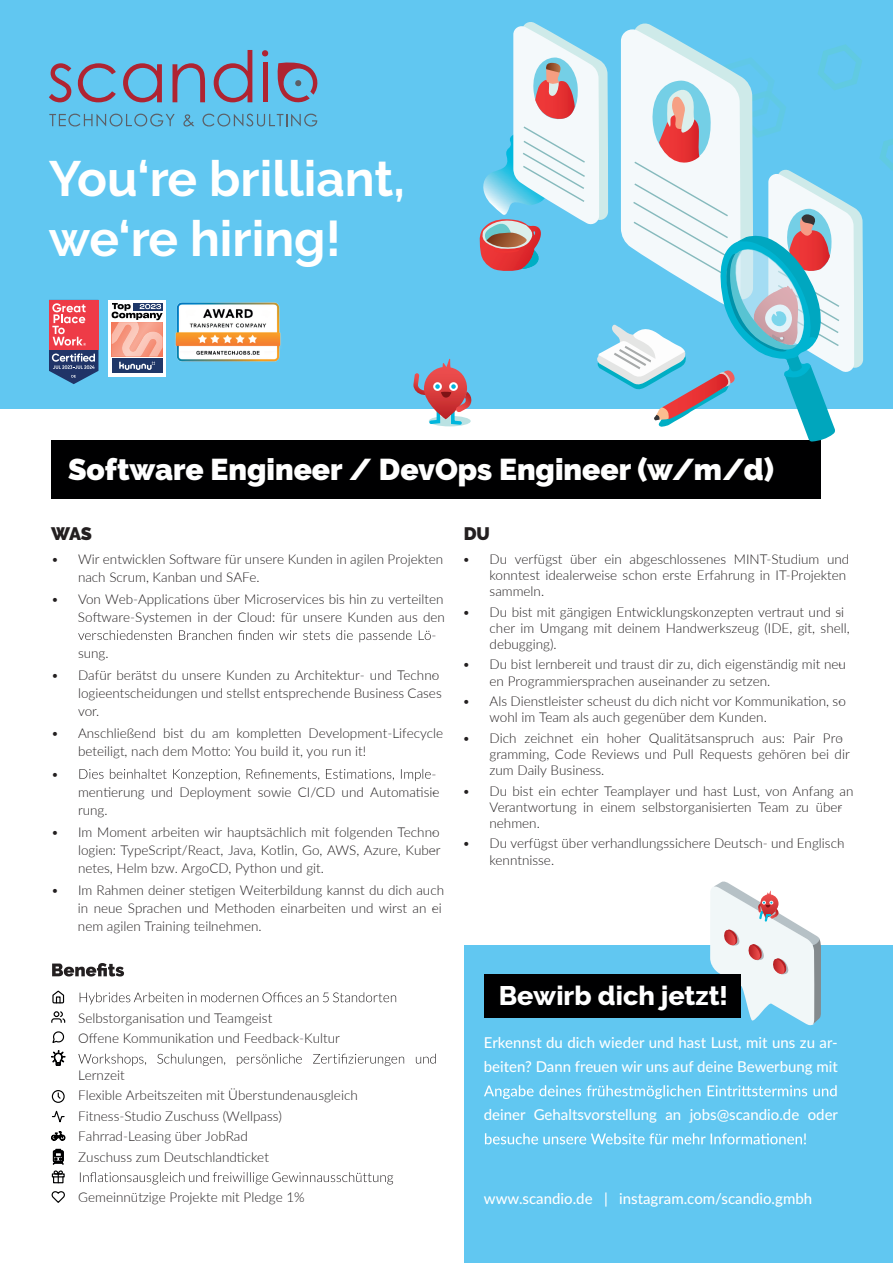
<style>
.page{position:relative;width:893px;height:1263px;background:#fff}
.page>*{position:absolute;margin:0;border:0;box-sizing:border-box;transform-origin:0 0}
.t1{font:700 49.5px/59.4px "Raleway";color:#fff}
.t2{font:900 30px "Raleway";color:#fff}
.t3{font:800 27px "Raleway";color:#fff}
.t4{font:900 18px "Raleway";color:#231f20}
.t5{font:500 15px/24px "Lato";color:#fff}
.t6{font:300 13.5px/16.2px "Lato";color:#231f20}
</style>
<div class="page">
<div style="left:0;top:0;width:893px;height:408px;background:#61c7f1"></div>
<svg style="left:49px;top:63px;width:22px;height:39px"></svg>
<svg style="left:78px;top:63px;width:38px;height:39px"></svg>
<svg style="left:123px;top:63px;width:39px;height:39px"></svg>
<svg style="left:173px;top:63px;width:32px;height:39px"></svg>
<svg style="left:214px;top:50px;width:38px;height:52px"></svg>
<hr style="left:263px;top:62px;width:4px;height:40px;background:#af2432">
<svg style="left:262px;top:50px;width:6px;height:7px"></svg>
<svg style="left:277px;top:62px;width:40px;height:41px"></svg>
<svg style="left:49px;top:114px;width:126px;height:12px"></svg>
<svg style="left:183px;top:114px;width:11px;height:12px"></svg>
<svg style="left:202px;top:114px;width:115px;height:12px"></svg>
<div style="left:51px;top:440px;width:770px;height:58px;background:#000001"></div>
<svg style="left:78px;top:630px;width:353px;height:12px"></svg>
<svg style="left:79px;top:769px;width:352px;height:12px"></svg>
<svg style="left:880px;top:139px;width:13px;height:31px"></svg>
<svg style="left:478px;top:22px;width:387px;height:420px"></svg>
<svg style="left:430px;top:359px;width:31px;height:14px"></svg>
<svg style="left:413px;top:373px;width:59px;height:54px"></svg>
<svg style="left:49px;top:300px;width:49px;height:84px;background:#ad6178"></svg>
<div style="left:108px;top:300px;width:58px;height:76px;background:#fff"></div>
<div style="left:112px;top:359px;width:50px;height:14px;background:#1f3768"></div>
<svg style="left:119px;top:362px;width:36px;height:8px"></svg>
<img style="left:112px;top:322px;width:51px;height:35px">
<svg style="left:112px;top:303px;width:51px;height:17px"></svg>
<img style="left:175px;top:302px;width:106px;height:60px">
<svg style="left:80px;top:992px;width:316px;height:12px"></svg>
<svg style="left:78px;top:1054px;width:358px;height:12px"></svg>
<svg style="left:80px;top:1172px;width:313px;height:12px"></svg>
<svg style="left:52px;top:963px;width:72px;height:13px"></svg>
<div style="left:465px;top:945px;width:428px;height:318px;background:#61c7f1"></div>
<svg style="left:710px;top:881px;width:111px;height:144px"></svg>
<div style="left:484px;top:974px;width:256px;height:44px;background:#000001"></div>
<svg style="left:484px;top:1085px;width:353px;height:14px"></svg>
<svg style="left:485px;top:1133px;width:321px;height:11px"></svg>
<svg style="left:52px;top:990px;width:13px;height:14px"></svg>
<svg style="left:51px;top:1011px;width:14px;height:12px"></svg>
<svg style="left:52px;top:1031px;width:13px;height:12px"></svg>
<svg style="left:51px;top:1050px;width:14px;height:16px"></svg>
<div style="left:52px;top:1090px;width:13px;height:13px;border:1px solid #000001;border-radius:50%"></div>
<svg style="left:57px;top:1092px;width:5px;height:7px"></svg>
<svg style="left:51px;top:1110px;width:14px;height:13px"></svg>
<svg style="left:51px;top:1131px;width:14px;height:10px"></svg>
<div style="left:52px;top:1173px;width:13px;height:4px;border:1px solid #000001"></div>
<svg style="left:53px;top:1148px;width:11px;height:35px"></svg>
<svg style="left:51px;top:1191px;width:14px;height:12px"></svg>
<h1 class="t1" style="left:49px;top:150px;width:358px">You‘re brilliant, we‘re hiring!</h1>
<h2 class="t2" style="left:68px;top:452px;width:707px">Software Engineer / DevOps Engineer (w/m/d)</h2>
<h3 class="t4" style="left:51px;top:523px;width:42px">WAS</h3>
<h3 class="t4" style="left:464px;top:523px;width:28px">DU</h3>
<p class="t6" style="left:78px;top:549px;width:367px;line-height:18px;text-indent:-27px">• Wir entwicklen Software für unsere Kunden in agilen Projekten nach Scrum, Kanban und SAFe.</p>
<p class="t6" style="left:51px;top:590px;width:394px">• Von Web-Applications über Microservices bis hin zu verteilten</p>
<p class="t6" style="left:78px;top:608px;width:369px">Software-Systemen in der Cloud: für unsere Kunden aus den</p>
<p class="t6" style="left:431px;top:626px;width:6px">-</p>
<p class="t6" style="left:78px;top:644px;width:32px">sung.</p>
<p class="t6" style="left:78px;top:666px;width:365px;line-height:18px;text-indent:-27px">• Dafür berätst du unsere Kunden zu Architektur- und Techno&shy;logieentscheidungen und stellst entsprechende Business Cases vor.</p>
<p class="t6" style="left:78px;top:724px;width:367px;line-height:18px;text-indent:-27px">• Anschließend bist du am kompletten Development-Lifecycle beteiligt, nach dem Motto: You build it, you run it!</p>
<p class="t6" style="left:51px;top:765px;width:9px">•</p>
<p class="t6" style="left:78px;top:764px;width:363px;line-height:18px;text-indent:353px">- mentierung und Deployment sowie CI/CD und Automatisie&shy;rung.</p>
<p class="t6" style="left:78px;top:823px;width:364px;line-height:18px;text-align:justify;text-indent:-27px">• Im Moment arbeiten wir hauptsächlich mit folgenden Techno&shy;logien: TypeScript/React, Java, Kotlin, Go, AWS, Azure, Kuber&shy;netes, Helm bzw. ArgoCD, Python und git.</p>
<p class="t6" style="left:78px;top:881px;width:368px;line-height:18px;text-indent:-27px">• Im Rahmen deiner stetigen Weiterbildung kannst du dich auch in neue Sprachen und Methoden einarbeiten und wirst an -ei nem agilen Training teilnehmen.</p>
<p class="t6" style="left:490px;top:550px;width:361px;text-indent:-27px">• Du verfügst über ein abgeschlossenes MINT-Studium und konntest idealerweise schon erste Erfahrung in IT-Projekten sammeln.</p>
<p class="t6" style="left:490px;top:603px;width:362px;text-indent:-27px">• Du bist mit gängigen Entwicklungskonzepten vertraut und si&shy;cher im Umgang mit deinem Handwerkszeug (IDE, git, shell, debugging).</p>
<p class="t6" style="left:490px;top:656px;width:358px;text-indent:-27px">• Du bist lernbereit und traust dir zu, dich eigenständig mit neu&shy;en Programmiersprachen auseinander zu setzen.</p>
<p class="t6" style="left:490px;top:693px;width:358px;text-indent:-27px">• Als Dienstleister scheust du dich nicht vor Kommunikation, so&shy;wohl im Team als auch gegenüber dem Kunden.</p>
<p class="t6" style="left:489px;top:729px;width:362px;text-indent:-27px">• Dich zeichnet ein hoher Qualitätsanspruch aus: Pair Pro&shy;gramming, Code Reviews und Pull Requests gehören bei dir zum Daily Business.</p>
<p class="t6" style="left:489px;top:782px;width:365px;text-indent:-27px">• Du bist ein echter Teamplayer und hast Lust, von Anfang an<br>Verantwortung in einem selbstorganisierten Team zu über&shy;nehmen.</p>
<p class="t6" style="left:489px;top:835px;width:356px;text-indent:-27px">• Du verfügst über verhandlungssichere Deutsch- und Englisch&shy;kenntnisse.</p>
<p class="t6" style="left:78px;top:1007px;width:263px;line-height:20.4px">Selbstorganisation und Teamgeist<br>Offene Kommunikation und Feedback-Kultur</p>
<p class="t6" style="left:78px;top:1064px;width:281px;line-height:20.4px">Lernzeit<br>Flexible Arbeitszeiten mit Überstundenausgleich<br>Fitness-Studio Zuschuss (Wellpass)<br>Fahrrad-Leasing über JobRad<br>Zuschuss zum Deutschlandticket</p>
<p class="t6" style="left:78px;top:1189px;width:228px">Gemeinnützige Projekte mit Pledge 1%</p>
<h3 class="t3" style="left:499px;top:980px;width:231px">Bewirb dich jetzt!</h3>
<p class="t5" style="left:484px;top:1030px;width:355px">Erkennst du dich wieder und hast Lust, mit uns zu ar&shy;beiten? Dann freuen wir uns auf deine Bewerbung mit</p>
<p class="t5" style="left:484px;top:1102px;width:356px">deiner Gehaltsvorstellung an jobs@scandio.de oder</p>
<p class="t5" style="left:484px;top:1186px;width:330px">www.scandio.de | instagram.com/scandio.gmbh</p>
</div>
